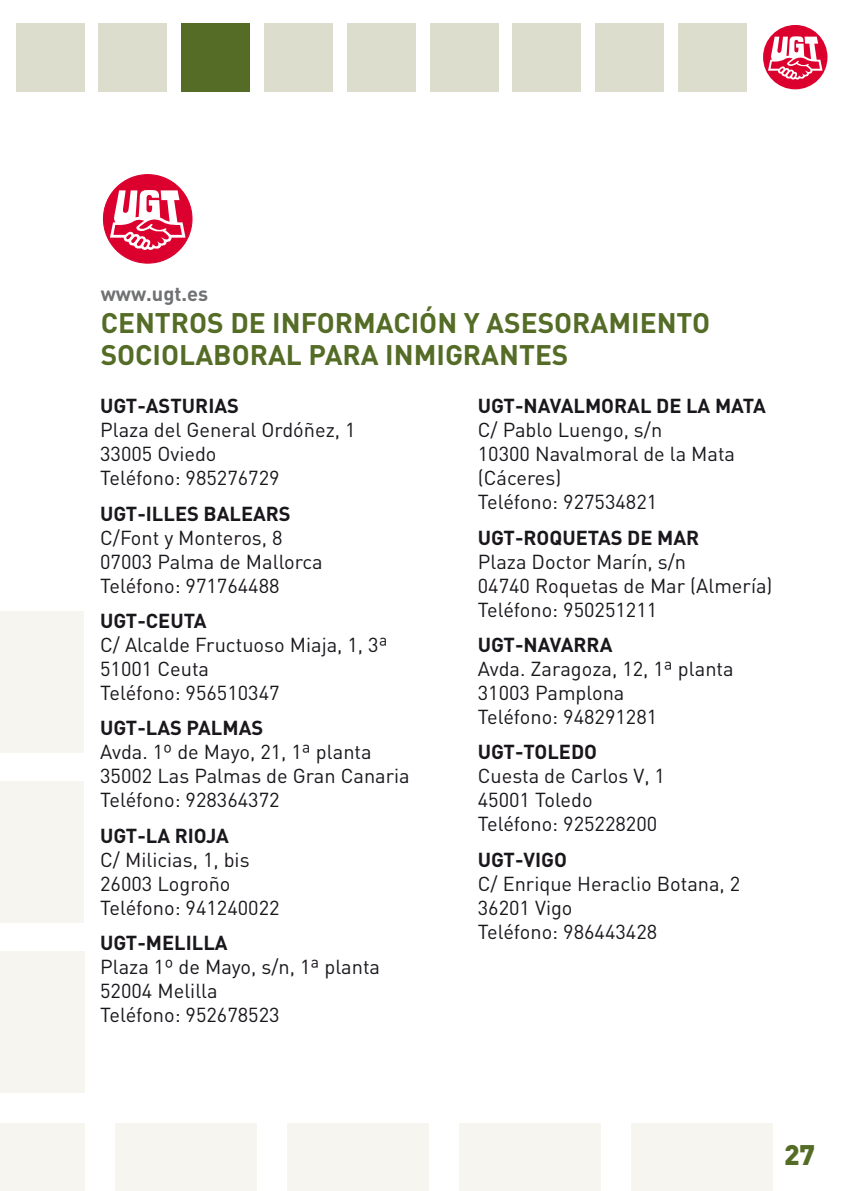
<style>
.page{position:relative;width:851px;height:1191px;background:#fff}
.page>*{position:absolute;margin:0;border:0;box-sizing:border-box;transform-origin:0 0}
.t1{font:700 28px/32px "DIN Pro";color:#546c26}
.t2{font:900 28px "DIN Pro";color:#546c26}
.t3{font:20px/24px "DIN Pro";color:#1a171c}
.t4{font:700 20px "DIN Pro";color:#1a171c}
.t5{font:700 20px "DIN Pro";color:#707173}
</style>
<div class="page">
<svg style="left:101px;top:172px;width:93px;height:93px"></svg>
<div style="left:103px;top:175px;width:89px;height:88px;background:#dc002f;border-radius:50%"></div>
<svg style="left:110px;top:190px;width:75px;height:61px"></svg>
<div style="left:0;top:1124px;width:84px;height:67px;background:#f6f5f0"></div>
<div style="left:115px;top:1124px;width:141px;height:67px;background:#f6f5f0"></div>
<div style="left:287px;top:1124px;width:141px;height:67px;background:#f6f5f0"></div>
<div style="left:459px;top:1124px;width:141px;height:67px;background:#f6f5f0"></div>
<div style="left:631px;top:1124px;width:141px;height:67px;background:#f6f5f0"></div>
<div style="left:0;top:950px;width:84px;height:142px;background:#f6f5f0"></div>
<div style="left:0;top:781px;width:83px;height:141px;background:#f6f5f0"></div>
<div style="left:0;top:611px;width:83px;height:141px;background:#f6f5f0"></div>
<svg style="left:761px;top:23px;width:68px;height:68px"></svg>
<div style="left:763px;top:25px;width:64px;height:64px;background:#dc002f;border-radius:50%"></div>
<div style="left:761px;top:23px;width:68px;height:68px;border:1px solid #fff;border-radius:50%"></div>
<svg style="left:768px;top:36px;width:54px;height:45px"></svg>
<div style="left:16px;top:23px;width:68px;height:68px;background:#ddddcd"></div>
<div style="left:99px;top:23px;width:68px;height:68px;background:#ddddcd"></div>
<div style="left:181px;top:23px;width:69px;height:68px;background:#546c26"></div>
<div style="left:264px;top:23px;width:68px;height:68px;background:#ddddcd"></div>
<div style="left:347px;top:23px;width:68px;height:68px;background:#ddddcd"></div>
<div style="left:430px;top:23px;width:68px;height:68px;background:#ddddcd"></div>
<div style="left:512px;top:23px;width:69px;height:68px;background:#ddddcd"></div>
<div style="left:595px;top:23px;width:68px;height:68px;background:#ddddcd"></div>
<div style="left:678px;top:23px;width:68px;height:68px;background:#ddddcd"></div>
<p class="t5" style="left:101px;top:280px;width:109px">www.ugt.es</p>
<p class="t1" style="left:101px;top:305px;width:611px">CENTROS DE INFORMACIÓN Y ASESORAMIENTO<br>SOCIOLABORAL PARA INMIGRANTES</p>
<p class="t4" style="left:100px;top:392px;width:140px">UGT-ASTURIAS</p>
<p class="t3" style="left:100px;top:417px;width:257px">Plaza del General Ordóñez, 1</p>
<p class="t3" style="left:100px;top:441px;width:118px">33005 Oviedo</p>
<p class="t3" style="left:100px;top:465px;width:181px">Teléfono: 985276729</p>
<p class="t4" style="left:100px;top:500px;width:192px">UGT-ILLES BALEARS</p>
<p class="t3" style="left:100px;top:524px;width:184px">C/Font y Monteros, 8</p>
<p class="t3" style="left:100px;top:548px;width:224px">07003 Palma de Mallorca</p>
<p class="t3" style="left:100px;top:572px;width:181px">Teléfono: 971764488</p>
<p class="t4" style="left:100px;top:607px;width:108px">UGT-CEUTA</p>
<p class="t3" style="left:100px;top:632px;width:289px">C/ Alcalde Fructuoso Miaja, 1, 3ª<br>51001 Ceuta</p>
<p class="t3" style="left:100px;top:680px;width:181px">Teléfono: 956510347</p>
<p class="t4" style="left:100px;top:714px;width:164px">UGT-LAS PALMAS</p>
<p class="t3" style="left:100px;top:739px;width:273px">Avda. 1º de Mayo, 21, 1ª planta</p>
<p class="t3" style="left:100px;top:763px;width:311px">35002 Las Palmas de Gran Canaria</p>
<p class="t3" style="left:100px;top:787px;width:181px">Teléfono: 928364372</p>
<p class="t4" style="left:100px;top:822px;width:130px">UGT-LA RIOJA</p>
<p class="t3" style="left:100px;top:846px;width:151px">C/ Milicias, 1, bis</p>
<p class="t3" style="left:100px;top:870px;width:132px">26003 Logroño</p>
<p class="t3" style="left:100px;top:894px;width:181px">Teléfono: 941240022</p>
<p class="t4" style="left:100px;top:929px;width:129px">UGT-MELILLA</p>
<p class="t3" style="left:100px;top:954px;width:281px">Plaza 1º de Mayo, s/n, 1ª planta</p>
<p class="t3" style="left:100px;top:978px;width:119px">52004 Melilla</p>
<p class="t3" style="left:100px;top:1002px;width:181px">Teléfono: 952678523</p>
<p class="t4" style="left:478px;top:392px;width:289px">UGT-NAVALMORAL DE LA MATA</p>
<p class="t3" style="left:478px;top:417px;width:186px">C/ Pablo Luengo, s/n</p>
<p class="t3" style="left:478px;top:441px;width:259px">10300 Navalmoral de la Mata (Cáceres)</p>
<p class="t3" style="left:478px;top:489px;width:181px">Teléfono: 927534821</p>
<p class="t4" style="left:478px;top:524px;width:223px">UGT-ROQUETAS DE MAR</p>
<p class="t3" style="left:478px;top:548px;width:210px">Plaza Doctor Marín, s/n</p>
<p class="t3" style="left:478px;top:572px;width:296px">04740 Roquetas de Mar (Almería)</p>
<p class="t3" style="left:478px;top:596px;width:181px">Teléfono: 950251211</p>
<p class="t4" style="left:478px;top:631px;width:136px">UGT-NAVARRA</p>
<p class="t3" style="left:478px;top:656px;width:257px">Avda. Zaragoza, 12, 1ª planta</p>
<p class="t3" style="left:478px;top:680px;width:148px">31003 Pamplona</p>
<p class="t3" style="left:478px;top:704px;width:181px">Teléfono: 948291281</p>
<p class="t4" style="left:478px;top:738px;width:121px">UGT-TOLEDO</p>
<p class="t3" style="left:478px;top:763px;width:189px">Cuesta de Carlos V, 1</p>
<p class="t3" style="left:478px;top:787px;width:116px">45001 Toledo</p>
<p class="t3" style="left:478px;top:811px;width:181px">Teléfono: 925228200</p>
<p class="t4" style="left:478px;top:846px;width:90px">UGT-VIGO</p>
<p class="t3" style="left:478px;top:870px;width:264px">C/ Enrique Heraclio Botana, 2</p>
<p class="t3" style="left:478px;top:894px;width:96px">36201 Vigo</p>
<p class="t3" style="left:478px;top:918px;width:181px">Teléfono: 986443428</p>
<p class="t2" style="left:783px;top:1136px;width:33px">27</p>
</div>
